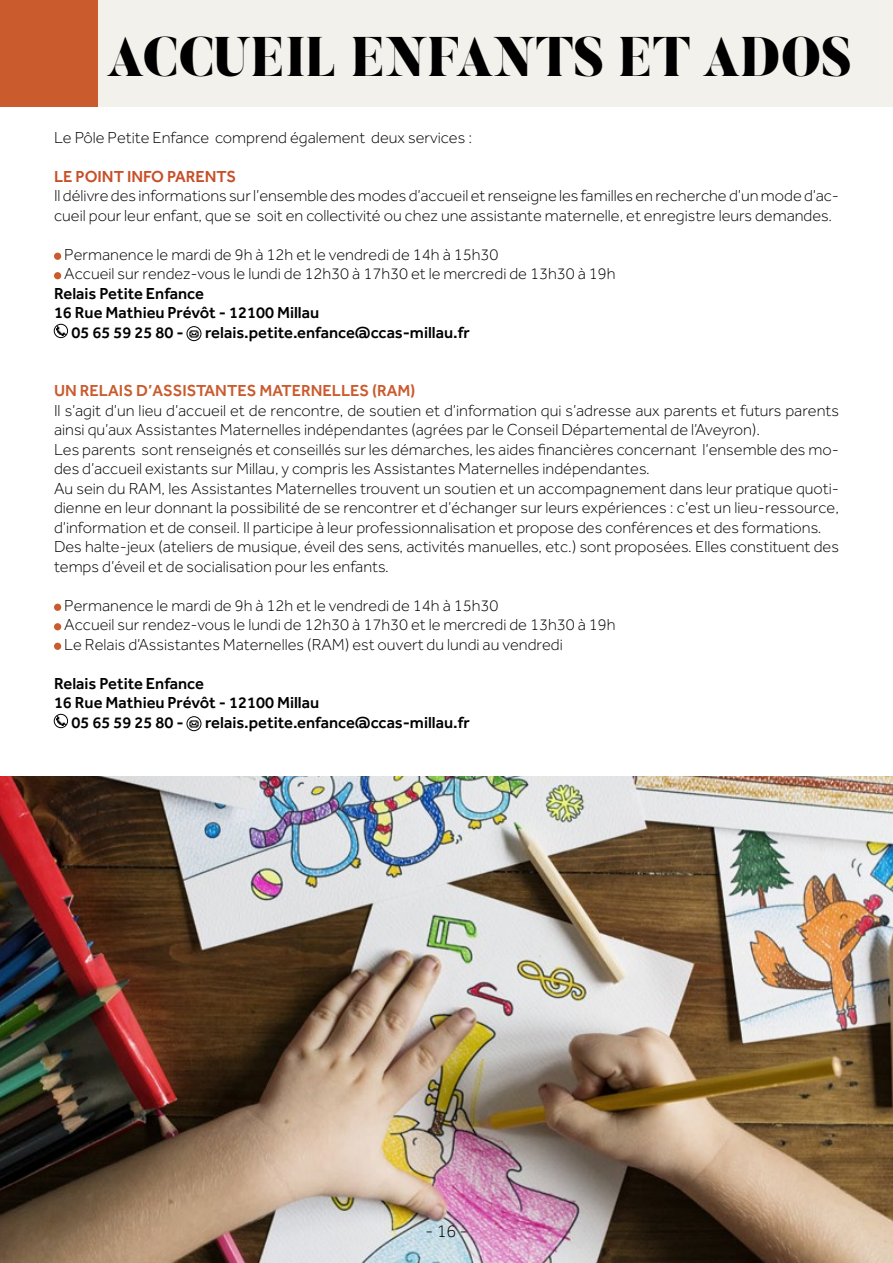
<style>
.page{position:relative;width:893px;height:1263px;background:#fff}
.page>*{position:absolute;margin:0;border:0;box-sizing:border-box;transform-origin:0 0}
.t1{font:900 55.5px "Butler";color:#000;scale:.9 1}
.t2{font:300 18px "Effra";color:#000}
.t3{font:300 16.5px/19.5px "Effra";color:#000}
.t4{font:500 16.5px "Effra";color:#000}
.t5{font:500 16.5px "Effra";color:#c95b2d}
.t6{font:500 16.5px "Effra";color:#c74f27}
</style>
<div class="page">
<div style="left:54px;top:253px;width:7px;height:7px;background:#c95b2d;border-radius:50%"></div>
<div style="left:54px;top:272px;width:7px;height:7px;background:#c95b2d;border-radius:50%"></div>
<svg style="left:56px;top:326px;width:10px;height:10px"></svg>
<div style="left:54px;top:324px;width:14px;height:14px;border:1px solid #000;border-radius:50%"></div>
<div style="left:187px;top:327px;width:14px;height:14px;background:#242424;border-radius:50%"></div>
<svg style="left:188px;top:328px;width:13px;height:11px"></svg>
<div style="left:187px;top:326px;width:14px;height:15px;border:1px solid #000;border-radius:50%"></div>
<div style="left:54px;top:604px;width:7px;height:7px;background:#c95b2d;border-radius:50%"></div>
<div style="left:54px;top:623px;width:7px;height:7px;background:#c95b2d;border-radius:50%"></div>
<div style="left:54px;top:643px;width:7px;height:7px;background:#c95b2d;border-radius:50%"></div>
<svg style="left:56px;top:716px;width:10px;height:10px"></svg>
<div style="left:54px;top:714px;width:14px;height:14px;border:1px solid #000;border-radius:50%"></div>
<div style="left:187px;top:717px;width:14px;height:14px;background:#202020;border-radius:50%"></div>
<svg style="left:188px;top:718px;width:13px;height:11px"></svg>
<div style="left:187px;top:716px;width:14px;height:15px;border:1px solid #000;border-radius:50%"></div>
<div style="left:0;top:0;width:893px;height:106px;background:#f2f1ec"></div>
<div style="left:0;top:0;width:98px;height:106px;background:#c95b2d"></div>
<img style="left:0;top:777px;width:893px;height:486px">
<h1 class="t1" style="left:106px;top:21px;width:830px">ACCUEIL ENFANTS ET ADOS</h1>
<p class="t3" style="left:54px;top:128px;width:419px">Le Pôle Petite Enfance comprend également deux services :</p>
<p class="t6" style="left:54px;top:166px;width:184px">LE POINT INFO PARENTS</p>
<p class="t3" style="left:54px;top:186px;width:786px">Il délivre des informations sur l’ensemble des modes d’accueil et renseigne les familles en recherche d’un mode d’ac&shy;cueil pour leur enfant, que se soit en collectivité ou chez une assistante maternelle, et enregistre leurs demandes.</p>
<p class="t3" style="left:64px;top:245px;width:553px">Permanence le mardi de 9h à 12h et le vendredi de 14h à 15h30<br>Accueil sur rendez-vous le lundi de 12h30 à 17h30 et le mercredi de 13h30 à 19h</p>
<p class="t4" style="left:54px;top:283px;width:151px">Relais Petite Enfance</p>
<p class="t4" style="left:54px;top:303px;width:267px">16 Rue Mathieu Prévôt - 12100 Millau</p>
<p class="t4" style="left:72px;top:322px;width:114px">05 65 59 25 80 -</p>
<p class="t4" style="left:205px;top:322px;width:266px">relais.petite.enfance@ccas-millau.fr</p>
<p class="t5" style="left:54px;top:381px;width:363px">UN RELAIS D’ASSISTANTES MATERNELLES (RAM)</p>
<p class="t3" style="left:54px;top:401px;width:786px">Il s’agit d’un lieu d’accueil et de rencontre, de soutien et d’information qui s’adresse aux parents et futurs parents ainsi qu’aux Assistantes Maternelles indépendantes (agrées par le Conseil Départemental de l’Aveyron).<br>Les parents sont renseignés et conseillés sur les démarches, les aides financières concernant l’ensemble des mo&shy;des d’accueil existants sur Millau, y compris les Assistantes Maternelles indépendantes.<br>Au sein du RAM, les Assistantes Maternelles trouvent un soutien et un accompagnement dans leur pratique quoti&shy;dienne en leur donnant la possibilité de se rencontrer et d’échanger sur leurs expériences : c’est un lieu-ressource, d’information et de conseil. Il participe à leur professionnalisation et propose des conférences et des formations.<br>Des halte-jeux (ateliers de musique, éveil des sens, activités manuelles, etc.) sont proposées. Elles constituent des temps d’éveil et de socialisation pour les enfants.</p>
<p class="t3" style="left:64px;top:596px;width:553px">Permanence le mardi de 9h à 12h et le vendredi de 14h à 15h30<br>Accueil sur rendez-vous le lundi de 12h30 à 17h30 et le mercredi de 13h30 à 19h<br>Le Relais d’Assistantes Maternelles (RAM) est ouvert du lundi au vendredi</p>
<p class="t4" style="left:54px;top:673px;width:151px">Relais Petite Enfance</p>
<p class="t4" style="left:54px;top:693px;width:267px">16 Rue Mathieu Prévôt - 12100 Millau</p>
<p class="t4" style="left:72px;top:712px;width:114px">05 65 59 25 80 -</p>
<p class="t4" style="left:205px;top:712px;width:266px">relais.petite.enfance@ccas-millau.fr</p>
<p class="t2" style="left:426px;top:1221px;width:43px">- 16 -</p>
</div>
